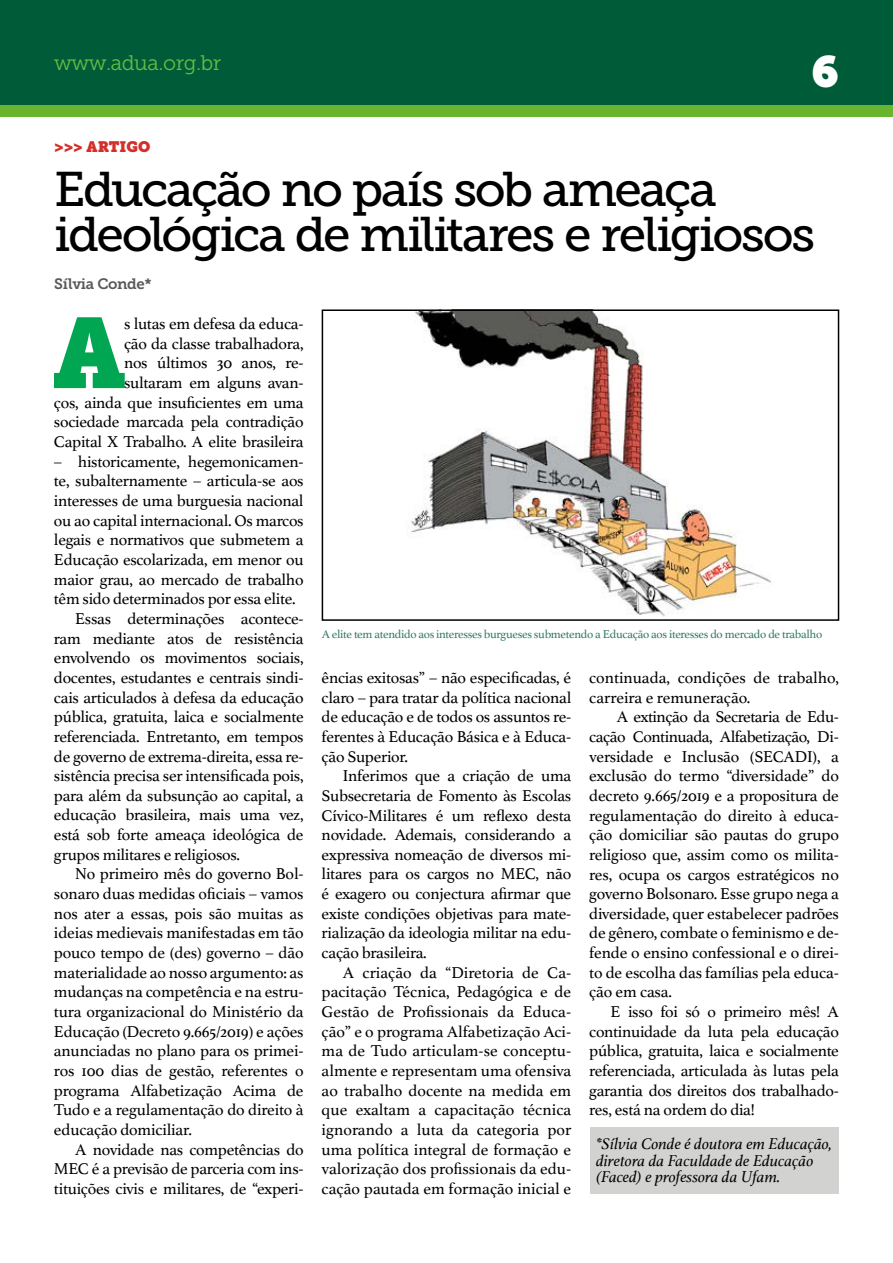
<style>
.page{position:relative;width:893px;height:1263px;background:#fff}
.page>*{position:absolute;margin:0;border:0;box-sizing:border-box;transform-origin:0 0}
.t1{font:98.55px "Museo Slab";color:#00a651}
.t2{font:48.45px/45px "Museo Slab 500";letter-spacing:-.045em;color:#000}
.t3{font:43.5px "Museo Slab";color:#fff}
.t4{font:21px "Museo Slab 300";letter-spacing:-.02em;color:#65bc46}
.t5{font:16.5px/19.6px "Athelas";letter-spacing:-.015em;color:#000;text-align:justify}
.t6{font:italic 16.5px/16.5px "Athelas";color:#000}
.t7{font:15px "Museo Slab 700";letter-spacing:-.025em;color:#58595b}
.t8{font:15px "Museo Slab";color:#d42e29}
.t9{font:12px "Athelas";letter-spacing:-.025em;color:#337c60}
</style>
<div class="page">
<div style="left:0;top:0;width:893px;height:105px;background:#005c38"></div>
<div style="left:0;top:105px;width:893px;height:12px;background:#69b52e"></div>
<img style="left:410px;top:312px;width:361px;height:305px">
<div style="left:322px;top:309px;width:517px;height:312px;border:2px solid #000"></div>
<div style="left:590px;top:1127px;width:249px;height:67px;background:#d2d2d1"></div>
<p class="t4" style="left:54px;top:52px;width:169px">www.adua.org.br</p>
<h3 class="t3" style="left:811px;top:46px;width:29px">46</h3>
<p class="t8" style="left:54px;top:138px;width:98px">&gt;&gt;&gt; ARTIGO</p>
<h2 class="t2" style="left:54px;top:167px;width:762px">Educação no país sob ameaça ideológica de militares e religiosos</h2>
<p class="t7" style="left:54px;top:276px;width:99px">Sílvia Conde*</p>
<h1 class="t1" style="left:53px;top:295px;width:74px">A</h1>
<p class="t5" style="left:54px;top:313px;width:251px;text-align:right">s lutas em defesa da educa-<br>ção da classe trabalhadora,<br>nos últimos 30 anos, re-<br>sultaram em alguns avan-<br>ços, ainda que insuficientes em uma sociedade marcada pela contradição<br>Capital X Trabalho. A elite brasileira</p>
<p class="t5" style="left:54px;top:451px;width:251px">– historicamente, hegemonicamen-</p>
<p class="t5" style="left:54px;top:471px;width:251px">te, subalternamente – articula-se aos</p>
<p class="t5" style="left:54px;top:490px;width:251px">interesses de uma burguesia nacional</p>
<p class="t5" style="left:54px;top:510px;width:251px">ou ao capital internacional. Os marcos</p>
<p class="t5" style="left:54px;top:530px;width:251px">legais e normativos que submetem a</p>
<p class="t5" style="left:54px;top:549px;width:251px">Educação escolarizada, em menor ou</p>
<p class="t5" style="left:54px;top:569px;width:251px">maior grau, ao mercado de trabalho</p>
<p class="t5" style="left:54px;top:588px;width:243px">têm sido determinados por essa elite.</p>
<p class="t5" style="left:75px;top:608px;width:230px">Essas determinações acontece-</p>
<p class="t5" style="left:54px;top:628px;width:251px">ram mediante atos de resistência</p>
<p class="t5" style="left:54px;top:647px;width:251px">envolvendo os movimentos sociais,</p>
<p class="t5" style="left:54px;top:667px;width:251px">docentes, estudantes e centrais sindi-</p>
<p class="t5" style="left:54px;top:687px;width:251px">cais articulados à defesa da educação</p>
<p class="t5" style="left:54px;top:706px;width:251px">pública, gratuita, laica e socialmente</p>
<p class="t5" style="left:54px;top:726px;width:251px">referenciada. Entretanto, em tempos</p>
<p class="t5" style="left:54px;top:746px;width:251px">de governo de extrema-direita, essa re-</p>
<p class="t5" style="left:54px;top:765px;width:251px">sistência precisa ser intensificada pois,</p>
<p class="t5" style="left:54px;top:785px;width:251px">para além da subsunção ao capital, a</p>
<p class="t5" style="left:54px;top:805px;width:251px">educação brasileira, mais uma vez,</p>
<p class="t5" style="left:54px;top:824px;width:251px">está sob forte ameaça ideológica de</p>
<p class="t5" style="left:54px;top:844px;width:188px">grupos militares e religiosos.</p>
<p class="t5" style="left:75px;top:864px;width:230px">No primeiro mês do governo Bol-</p>
<p class="t5" style="left:54px;top:883px;width:251px">sonaro duas medidas oficiais – vamos</p>
<p class="t5" style="left:54px;top:903px;width:251px">nos ater a essas, pois são muitas as</p>
<p class="t5" style="left:54px;top:923px;width:251px">ideias medievais manifestadas em tão</p>
<p class="t5" style="left:54px;top:942px;width:251px">pouco tempo de (des) governo – dão</p>
<p class="t5" style="left:54px;top:962px;width:251px">materialidade ao nosso argumento: as</p>
<p class="t5" style="left:54px;top:982px;width:251px">mudanças na competência e na estru-</p>
<p class="t5" style="left:54px;top:1001px;width:251px">tura organizacional do Ministério da</p>
<p class="t5" style="left:54px;top:1021px;width:251px">Educação (Decreto 9.665/2019) e ações</p>
<p class="t5" style="left:54px;top:1040px;width:251px">anunciadas no plano para os primei-</p>
<p class="t5" style="left:54px;top:1060px;width:251px">ros 100 dias de gestão, referentes o</p>
<p class="t5" style="left:54px;top:1080px;width:251px">programa Alfabetização Acima de</p>
<p class="t5" style="left:54px;top:1099px;width:251px">Tudo e a regulamentação do direito à</p>
<p class="t5" style="left:54px;top:1119px;width:139px">educação domiciliar.</p>
<p class="t5" style="left:75px;top:1139px;width:230px">A novidade nas competências do</p>
<p class="t5" style="left:54px;top:1158px;width:251px">MEC é a previsão de parceria com ins-</p>
<p class="t5" style="left:54px;top:1178px;width:251px">tituições civis e militares, de “experi-</p>
<p class="t9" style="left:322px;top:624px;width:502px">A elite tem atendido aos interesses burgueses submetendo a Educação aos iteresses do mercado de trabalho</p>
<p class="t5" style="left:322px;top:667px;width:251px">ências exitosas” – não especificadas, é claro – para tratar da política nacional de educação e de todos os assuntos re&shy;ferentes à Educação Básica e à Educa&shy;ção Superior.</p>
<p class="t5" style="left:322px;top:765px;width:251px;text-indent:21px">Inferimos que a criação de uma Subsecretaria de Fomento às Escolas Cívico-Militares é um reflexo desta novidade. Ademais, considerando a expressiva nomeação de diversos mi&shy;litares para os cargos no MEC, não é exagero ou conjectura afirmar que existe condições objetivas para mate&shy;rialização da ideologia militar na edu&shy;cação brasileira.</p>
<p class="t5" style="left:322px;top:962px;width:251px;text-indent:21px">A criação da “Diretoria de Ca&shy;pacitação Técnica, Pedagógica e de Gestão de Profissionais da Educa&shy;ção” e o programa Alfabetização Aci&shy;ma de Tudo articulam-se conceptu&shy;almente e representam uma ofensiva ao trabalho docente na medida em que exaltam a capacitação técnica ignorando a luta da categoria por uma política integral de formação e valorização dos profissionais da edu&shy;cação pautada em formação inicial e</p>
<p class="t5" style="left:589px;top:667px;width:251px">continuada, condições de trabalho, carreira e remuneração.</p>
<p class="t5" style="left:589px;top:706px;width:251px;text-indent:27px">A extinção da Secretaria de Edu&shy;cação Continuada, Alfabetização, Di&shy;versidade e Inclusão (SECADI), a exclusão do termo “diversidade” do decreto 9.665/2019 e a propositura de regulamentação do direito à educa&shy;ção domiciliar são pautas do grupo religioso que, assim como os milita&shy;res, ocupa os cargos estratégicos no governo Bolsonaro. Esse grupo nega a diversidade, quer estabelecer padrões de gênero, combate o feminismo e de&shy;fende o ensino confessional e o direi&shy;to de escolha das famílias pela educa&shy;ção em casa.</p>
<p class="t5" style="left:589px;top:1001px;width:251px;text-indent:21px">E isso foi só o primeiro mês! A continuidade da luta pela educação pública, gratuita, laica e socialmente referenciada, articulada às lutas pela garantia dos direitos dos trabalhado&shy;res, está na ordem do dia!</p>
<p class="t6" style="left:596px;top:1135px;width:238px">*Sílvia Conde é doutora em Educação, diretora da Faculdade de Educação (Faced) e professora da Ufam.</p>
</div>
